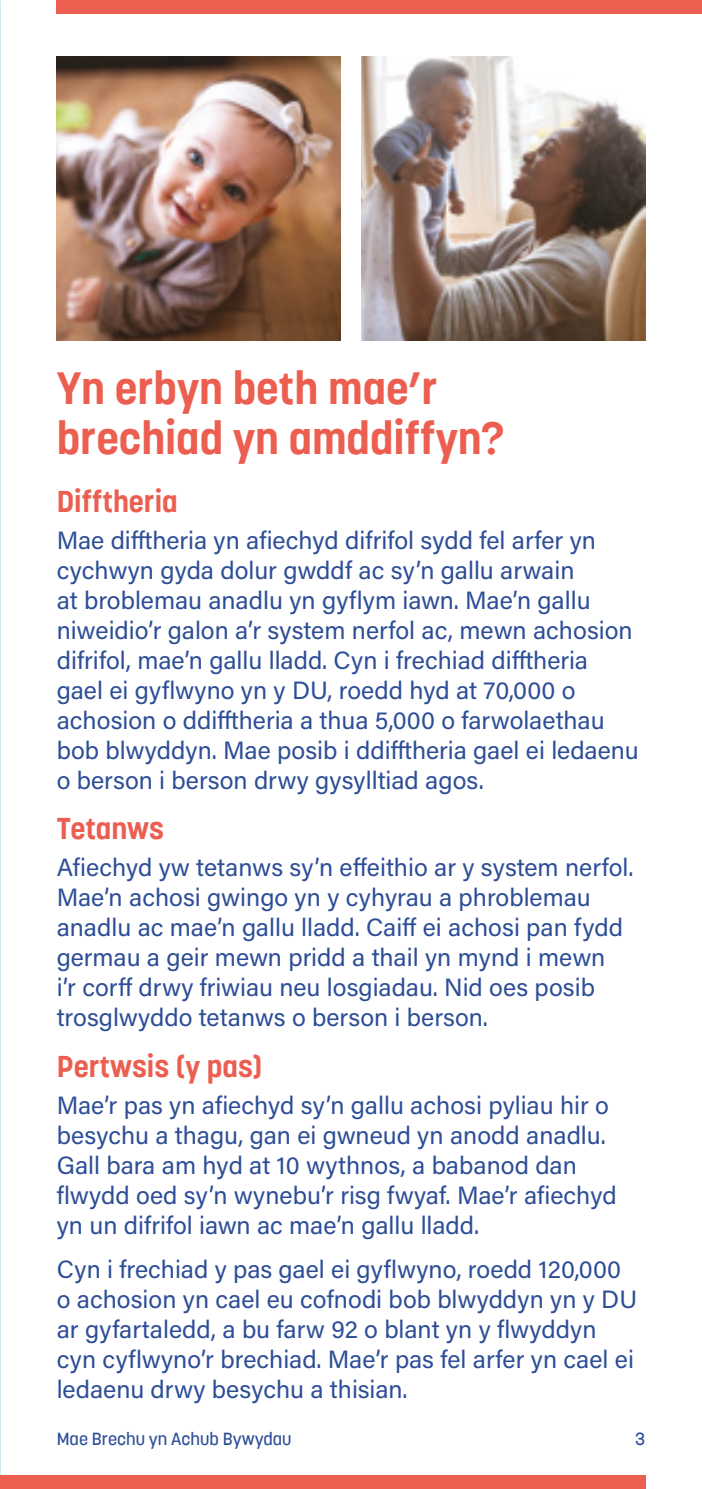
<style>
.page{position:relative;width:702px;height:1489px;background:#fff}
.page>*{position:absolute;margin:0;border:0;box-sizing:border-box;transform-origin:0 0}
.t1{font:700 45px/50px "Korolev W01";color:#eb5e50}
.t2{font:700 30px "Korolev W01";color:#eb5e50}
.t3{font:25px/30px "Acumin Pro";color:#2d4e97}
.t4{font:500 17.5px "Korolev W01";color:#2d4e97}
</style>
<div class="page">
<img style="left:57px;top:57px;width:283px;height:283px">
<img style="left:361px;top:57px;width:284px;height:283px">
<div style="left:57px;top:0;width:645px;height:14px;background:#eb5e50"></div>
<div style="left:0;top:1474px;width:645px;height:14px;background:#eb5e50"></div>
<p class="t1" style="left:57px;top:363px;width:449px">Yn erbyn beth mae’r brechiad yn amddiffyn?</p>
<p class="t2" style="left:57px;top:483px;width:123px">Difftheria</p>
<p class="t3" style="left:57px;top:524px;width:583px">Mae difftheria yn afiechyd difrifol sydd fel arfer yn cychwyn gyda dolur gwddf ac sy’n gallu arwain<br>at broblemau anadlu yn gyflym iawn. Mae’n gallu niweidio’r galon a’r system nerfol ac, mewn achosion difrifol, mae’n gallu lladd. Cyn i frechiad difftheria gael ei gyflwyno yn y DU, roedd hyd at 70,000 o achosion o ddifftheria a thua 5,000 o farwolaethau bob blwyddyn. Mae posib i ddifftheria gael ei ledaenu o berson i berson drwy gysylltiad agos.</p>
<p class="t2" style="left:57px;top:810px;width:109px">Tetanws</p>
<p class="t3" style="left:57px;top:851px;width:578px">Afiechyd yw tetanws sy’n effeithio ar y system nerfol.<br>Mae’n achosi gwingo yn y cyhyrau a phroblemau anadlu ac mae’n gallu lladd. Caiff ei achosi pan fydd germau a geir mewn pridd a thail yn mynd i mewn<br>i’r corff drwy friwiau neu losgiadau. Nid oes posib trosglwyddo tetanws o berson i berson.</p>
<p class="t2" style="left:57px;top:1047px;width:207px">Pertwsis (y pas)</p>
<p class="t3" style="left:57px;top:1088px;width:561px">Mae’r pas yn afiechyd sy’n gallu achosi pyliau hir o besychu a thagu, gan ei gwneud yn anodd anadlu.<br>Gall bara am hyd at 10 wythnos, a babanod dan flwydd oed sy’n wynebu’r risg fwyaf. Mae’r afiechyd yn un difrifol iawn ac mae’n gallu lladd.</p>
<p class="t3" style="left:57px;top:1253px;width:582px">Cyn i frechiad y pas gael ei gyflwyno, roedd 120,000 o achosion yn cael eu cofnodi bob blwyddyn yn y DU ar gyfartaledd, a bu farw 92 o blant yn y flwyddyn cyn cyflwyno’r brechiad. Mae’r pas fel arfer yn cael ei ledaenu drwy besychu a thisian.</p>
<p class="t4" style="left:57px;top:1428px;width:236px">Mae Brechu yn Achub Bywydau</p>
<p class="t4" style="left:635px;top:1428px;width:11px">3</p>
</div>
